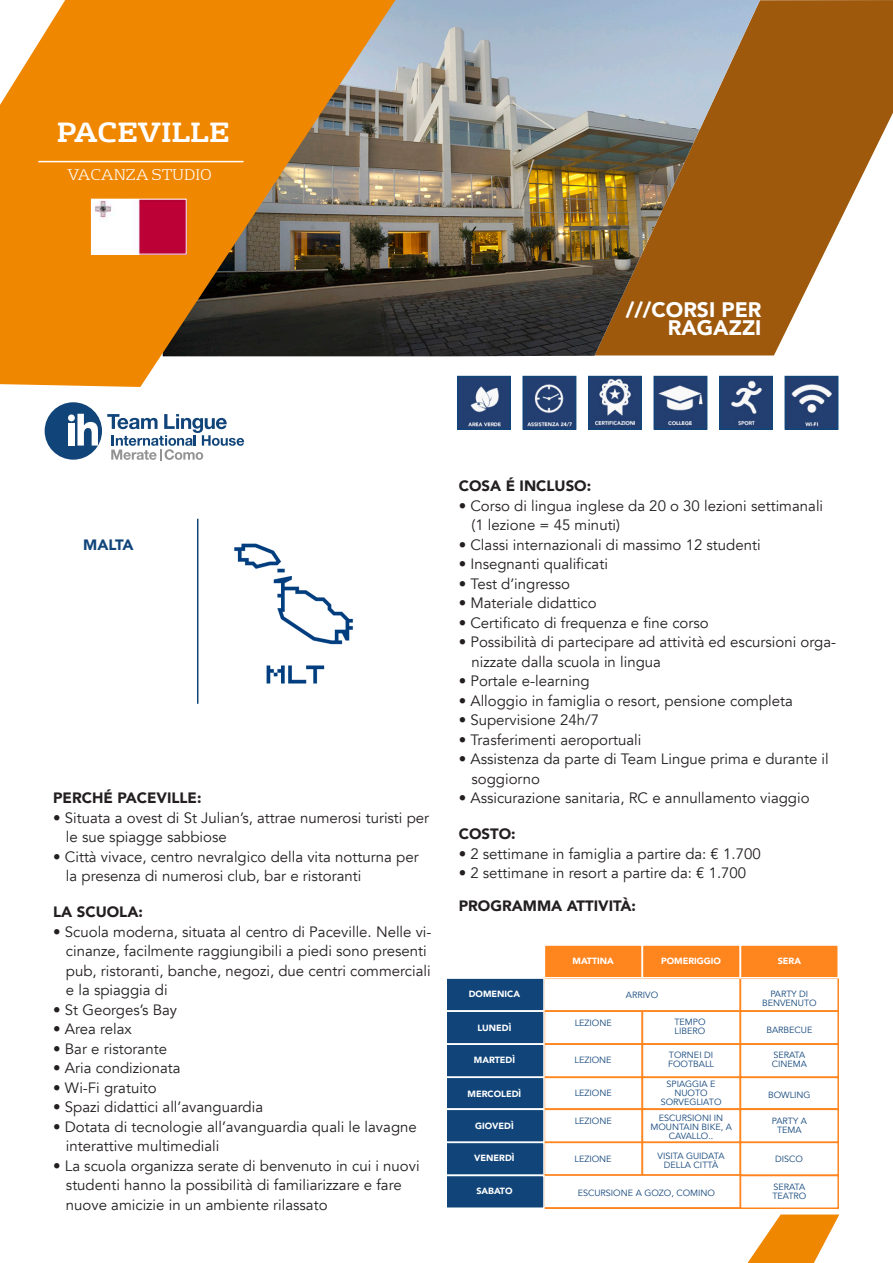
<style>
.page{position:relative;width:893px;height:1263px;background:#fff}
.page>*{position:absolute;margin:0;border:0;box-sizing:border-box;transform-origin:0 0}
.t1{font:700 27px "FS Rufus";color:#fff}
.t2{font:900 21px/18px "Avenir";color:#fff;text-align:right}
.t3{font:15px/19.5px "Avenir";color:#231f20}
.t4{font:900 15px "Avenir";color:#231f20}
.t5{font:300 15px "FS Rufus";color:#fff}
.t6{font:900 15px "Avenir";letter-spacing:-.045em;color:#11457a}
.t7{font:9px/9px "Avenir";color:#11457a;text-align:center}
.t8{font:900 9px "Avenir";color:#fff}
</style>
<div class="page">
<svg style="left:760px;top:0;width:133px;height:355px;fill:#9e590d"></svg>
<img style="left:395px;top:0;width:365px;height:356px">
<svg style="left:0;top:0;width:395px;height:387px;background:#c68128"></svg>
<hr style="left:197px;top:519px;width:1px;height:185px;background:#11457a">
<div style="left:45px;top:402px;width:57px;height:58px;background:#11457a;border-radius:50%"></div>
<div style="left:68px;top:414px;width:7px;height:7px;background:#fff;border-radius:50%"></div>
<div style="left:68px;top:423px;width:7px;height:23px;background:#fff"></div>
<svg style="left:77px;top:414px;width:21px;height:32px"></svg>
<svg style="left:107px;top:414px;width:137px;height:47px"></svg>
<hr style="left:38px;top:161px;width:206px;height:1px;background:#fff">
<div style="left:445px;top:1076px;width:100px;height:34px;background:#11457a;border:2px solid #fff"></div>
<div style="left:544px;top:1010px;width:99px;height:35px;background:#fff;border:2px solid #ff851f"></div>
<div style="left:445px;top:1010px;width:100px;height:35px;background:#11457a;border:2px solid #fff"></div>
<div style="left:642px;top:1010px;width:99px;height:35px;background:#fff;border:2px solid #ff851f"></div>
<div style="left:740px;top:1010px;width:99px;height:35px;background:#fff;border:2px solid #ff851f"></div>
<div style="left:445px;top:1142px;width:100px;height:34px;background:#11457a;border:2px solid #fff"></div>
<div style="left:543px;top:977px;width:198px;height:34px;background:#fff;border:2px solid #ff851f"></div>
<div style="left:740px;top:977px;width:99px;height:34px;background:#fff;border:2px solid #ff851f"></div>
<div style="left:544px;top:944px;width:99px;height:34px;background:#ff851f;border:2px solid #fff"></div>
<div style="left:642px;top:944px;width:99px;height:34px;background:#ff851f;border:2px solid #fff"></div>
<div style="left:740px;top:944px;width:99px;height:34px;background:#ff851f;border:2px solid #fff"></div>
<div style="left:544px;top:1108px;width:99px;height:35px;background:#fff;border:2px solid #ff851f"></div>
<div style="left:445px;top:1108px;width:100px;height:35px;background:#11457a;border:2px solid #fff"></div>
<div style="left:642px;top:1108px;width:99px;height:35px;background:#fff;border:2px solid #ff851f"></div>
<div style="left:740px;top:1108px;width:99px;height:35px;background:#fff;border:2px solid #ff851f"></div>
<div style="left:544px;top:1043px;width:99px;height:35px;background:#fff;border:2px solid #ff851f"></div>
<div style="left:445px;top:1043px;width:100px;height:35px;background:#11457a;border:2px solid #fff"></div>
<div style="left:642px;top:1043px;width:99px;height:35px;background:#fff;border:2px solid #ff851f"></div>
<div style="left:740px;top:1043px;width:99px;height:35px;background:#fff;border:2px solid #ff851f"></div>
<div style="left:544px;top:1175px;width:99px;height:34px;background:#ff851f"></div>
<div style="left:642px;top:1175px;width:99px;height:34px;background:#ff851f"></div>
<div style="left:740px;top:1175px;width:99px;height:34px;background:#fff;border:2px solid #ff851f"></div>
<div style="left:445px;top:977px;width:100px;height:34px;background:#11457a;border:2px solid #fff"></div>
<div style="left:543px;top:1174px;width:198px;height:34px;background:#fff;border:2px solid #ff851f"></div>
<div style="left:445px;top:1175px;width:100px;height:34px;background:#11457a;border:2px solid #fff"></div>
<img style="left:93px;top:201px;width:92px;height:52px">
<div style="left:91px;top:199px;width:96px;height:56px;border:1px solid #fff"></div>
<img style="left:234px;top:543px;width:119px;height:141px">
<svg style="left:747px;top:1214px;width:92px;height:49px"></svg>
<img style="left:459px;top:378px;width:50px;height:50px">
<div style="left:457px;top:376px;width:54px;height:54px;border:1px solid #11457a"></div>
<img style="left:590px;top:378px;width:50px;height:50px">
<div style="left:588px;top:376px;width:54px;height:54px;border:1px solid #11457a"></div>
<img style="left:721px;top:378px;width:50px;height:50px">
<div style="left:719px;top:376px;width:54px;height:54px;border:1px solid #11457a"></div>
<img style="left:524px;top:378px;width:50px;height:50px">
<div style="left:522px;top:376px;width:54px;height:54px;border:1px solid #11457a"></div>
<img style="left:655px;top:378px;width:50px;height:50px">
<div style="left:653px;top:376px;width:54px;height:54px;border:1px solid #11457a"></div>
<img style="left:786px;top:378px;width:50px;height:50px">
<div style="left:784px;top:376px;width:54px;height:54px;border:1px solid #11457a"></div>
<p class="t1" style="left:57px;top:109px;width:174px">PACEVILLE</p>
<p class="t5" style="left:67px;top:163px;width:146px">VACANZA STUDIO</p>
<p class="t2" style="left:626px;top:300px;width:137px">///CORSI PER<br>RAGAZZI</p>
<p class="t6" style="left:83px;top:532px;width:52px">MALTA</p>
<p class="t4" style="left:53px;top:785px;width:150px">PERCHÉ PACEVILLE:</p>
<p class="t3" style="left:66px;top:808px;width:365px;text-indent:-13px">• Situata a ovest di St Julian’s, attrae numerosi turisti per le sue spiagge sabbiose</p>
<p class="t3" style="left:66px;top:847px;width:354px;text-indent:-13px">• Città vivace, centro nevralgico della vita notturna per la presenza di numerosi club, bar e ristoranti</p>
<p class="t4" style="left:53px;top:899px;width:91px">LA SCUOLA:</p>
<p class="t3" style="left:66px;top:922px;width:367px;text-indent:-13px">• Scuola moderna, situata al centro di Paceville. Nelle vi&shy;cinanze, facilmente raggiungibili a piedi sono presenti pub, ristoranti, banche, negozi, due centri commerciali e la spiaggia di</p>
<p class="t3" style="left:53px;top:1000px;width:125px">• St Georges’s Bay</p>
<p class="t3" style="left:53px;top:1020px;width:80px">• Area relax</p>
<p class="t3" style="left:53px;top:1039px;width:115px">• Bar e ristorante</p>
<p class="t3" style="left:53px;top:1059px;width:129px">• Aria condizionata</p>
<p class="t3" style="left:53px;top:1078px;width:105px">• Wi-Fi gratuito</p>
<p class="t3" style="left:53px;top:1098px;width:211px">• Spazi didattici all’avanguardia</p>
<p class="t3" style="left:66px;top:1117px;width:352px;text-indent:-13px">• Dotata di tecnologie all’avanguardia quali le lavagne interattive multimediali</p>
<p class="t3" style="left:66px;top:1156px;width:355px;text-indent:-13px">• La scuola organizza serate di benvenuto in cui i nuovi studenti hanno la possibilità di familiarizzare e fare nuove amicizie in un ambiente rilassato</p>
<p class="t4" style="left:459px;top:473px;width:134px">COSA É INCLUSO:</p>
<p class="t3" style="left:471px;top:496px;width:353px;text-indent:-13px">• Corso di lingua inglese da 20 o 30 lezioni settimanali (1 lezione = 45 minuti)</p>
<p class="t3" style="left:459px;top:535px;width:303px">• Classi internazionali di massimo 12 studenti</p>
<p class="t3" style="left:459px;top:555px;width:151px">• Insegnanti qualificati</p>
<p class="t3" style="left:459px;top:574px;width:113px">• Test d’ingresso</p>
<p class="t3" style="left:459px;top:594px;width:140px">• Materiale didattico</p>
<p class="t3" style="left:459px;top:613px;width:252px">• Certificato di frequenza e fine corso</p>
<p class="t3" style="left:471px;top:633px;width:366px;text-indent:-13px">• Possibilità di partecipare ad attività ed escursioni orga&shy;nizzate dalla scuola in lingua</p>
<p class="t3" style="left:459px;top:672px;width:132px">• Portale e-learning</p>
<p class="t3" style="left:459px;top:691px;width:336px">• Alloggio in famiglia o resort, pensione completa</p>
<p class="t3" style="left:459px;top:711px;width:142px">• Supervisione 24h/7</p>
<p class="t3" style="left:459px;top:730px;width:184px">• Trasferimenti aeroportuali</p>
<p class="t3" style="left:471px;top:750px;width:359px;text-indent:-13px">• Assistenza da parte di Team Lingue prima e durante il soggiorno</p>
<p class="t3" style="left:459px;top:789px;width:352px">• Assicurazione sanitaria, RC e annullamento viaggio</p>
<p class="t4" style="left:459px;top:821px;width:58px">COSTO:</p>
<p class="t3" style="left:459px;top:844px;width:303px">• 2 settimane in famiglia a partire da: € 1.700</p>
<p class="t3" style="left:459px;top:864px;width:289px">• 2 settimane in resort a partire da: € 1.700</p>
<p class="t4" style="left:459px;top:893px;width:179px">PROGRAMMA ATTIVITÀ:</p>
<p class="t8" style="left:573px;top:953px;width:43px">MATTINA</p>
<p class="t8" style="left:661px;top:953px;width:61px">POMERIGGIO</p>
<p class="t8" style="left:778px;top:953px;width:25px">SERA</p>
<p class="t8" style="left:469px;top:986px;width:53px">DOMENICA</p>
<p class="t7" style="left:626px;top:990px;width:34px">ARRIVO</p>
<p class="t8" style="left:477px;top:1020px;width:36px">LUNEDÌ</p>
<p class="t8" style="left:474px;top:1052px;width:43px">MARTEDÌ</p>
<p class="t8" style="left:468px;top:1086px;width:55px">MERCOLEDÌ</p>
<p class="t8" style="left:475px;top:1118px;width:40px">GIOVEDÌ</p>
<p class="t8" style="left:474px;top:1150px;width:42px">VENERDÌ</p>
<p class="t7" style="left:575px;top:1019px;width:39px">LEZIONE</p>
<p class="t7" style="left:674px;top:1018px;width:33px">TEMPO</p>
<p class="t7" style="left:675px;top:1027px;width:32px">LIBERO</p>
<p class="t7" style="left:669px;top:1051px;width:46px">TORNEI DI</p>
<p class="t7" style="left:668px;top:1060px;width:48px">FOOTBALL</p>
<p class="t7" style="left:574px;top:1055px;width:39px">LEZIONE</p>
<p class="t7" style="left:575px;top:1088px;width:39px">LEZIONE</p>
<p class="t7" style="left:575px;top:1117px;width:39px">LEZIONE</p>
<p class="t7" style="left:574px;top:1155px;width:39px">LEZIONE</p>
<p class="t7" style="left:658px;top:1151px;width:68px">VISITA GUIDATA<br>DELLA CITTÀ</p>
<p class="t7" style="left:666px;top:1080px;width:51px">SPIAGGIA E</p>
<p class="t7" style="left:674px;top:1089px;width:35px">NUOTO</p>
<p class="t7" style="left:661px;top:1098px;width:62px">SORVEGLIATO</p>
<p class="t7" style="left:650px;top:1113px;width:83px">ESCURSIONI IN<br>MOUNTAIN BIKE, A<br>CAVALLO..</p>
<p class="t8" style="left:476px;top:1183px;width:38px">SABATO</p>
<p class="t7" style="left:578px;top:1188px;width:139px">ESCURSIONE A GOZO, COMINO</p>
<p class="t7" style="left:770px;top:989px;width:39px">PARTY DI</p>
<p class="t7" style="left:762px;top:998px;width:56px">BENVENUTO</p>
<p class="t7" style="left:766px;top:1025px;width:48px">BARBECUE</p>
<p class="t7" style="left:772px;top:1051px;width:37px;text-align:left">SERATA<br>CINEMA</p>
<p class="t7" style="left:768px;top:1091px;width:44px">BOWLING</p>
<p class="t7" style="left:772px;top:1117px;width:37px">PARTY A<br>TEMA</p>
<p class="t7" style="left:775px;top:1155px;width:29px">DISCO</p>
<p class="t7" style="left:772px;top:1182px;width:36px;text-align:left">SERATA<br>TEATRO</p>
</div>
